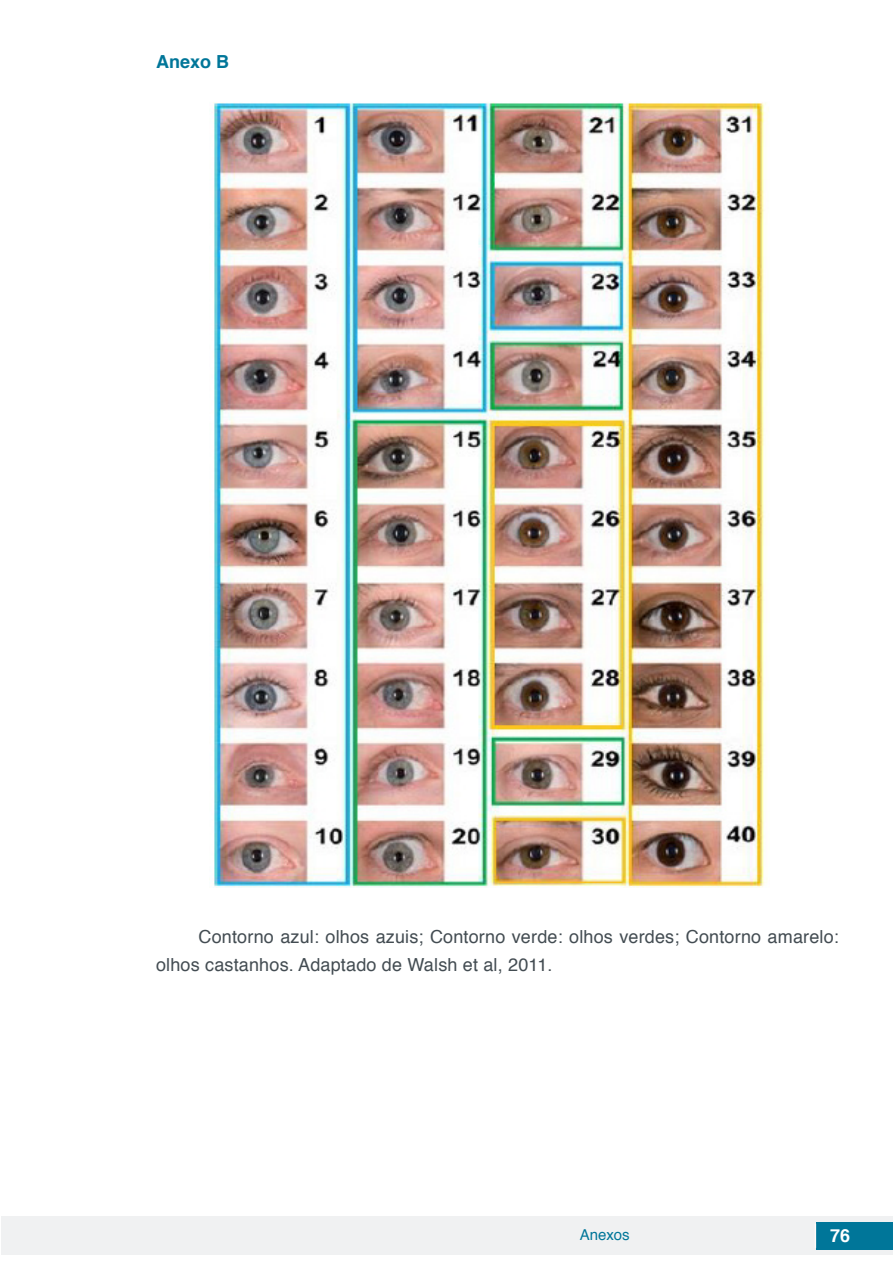
<style>
.page{position:relative;width:893px;height:1263px;background:#fff}
.page>*{position:absolute;margin:0;border:0;box-sizing:border-box;transform-origin:0 0}
.t1{font:18px/28.5px "Helvetica";letter-spacing:.01em;color:#434c52}
.t2{font:700 18px "Helvetica";color:#007699}
.t3{font:700 18px "Helvetica";color:#fff}
.t4{font:15px "Helvetica";color:#007699}
</style>
<div class="page">
<div style="left:1px;top:1216px;width:891px;height:38px;background:#f0f1f2"></div>
<div style="left:816px;top:1222px;width:77px;height:27px;background:#007699"></div>
<svg style="left:815px;top:1224px;width:1px;height:24px"></svg>
<img style="left:213px;top:102px;width:556px;height:785px">
<p class="t2" style="left:156px;top:47px;width:75px">Anexo B</p>
<p class="t1" style="left:156px;top:923px;width:684px;text-indent:43px">Contorno azul: olhos azuis; Contorno verde: olhos verdes; Contorno amarelo: olhos castanhos. Adaptado de Walsh et al, 2011.</p>
<p class="t4" style="left:580px;top:1223px;width:52px">Anexos</p>
<p class="t3" style="left:830px;top:1221px;width:22px">76</p>
</div>
